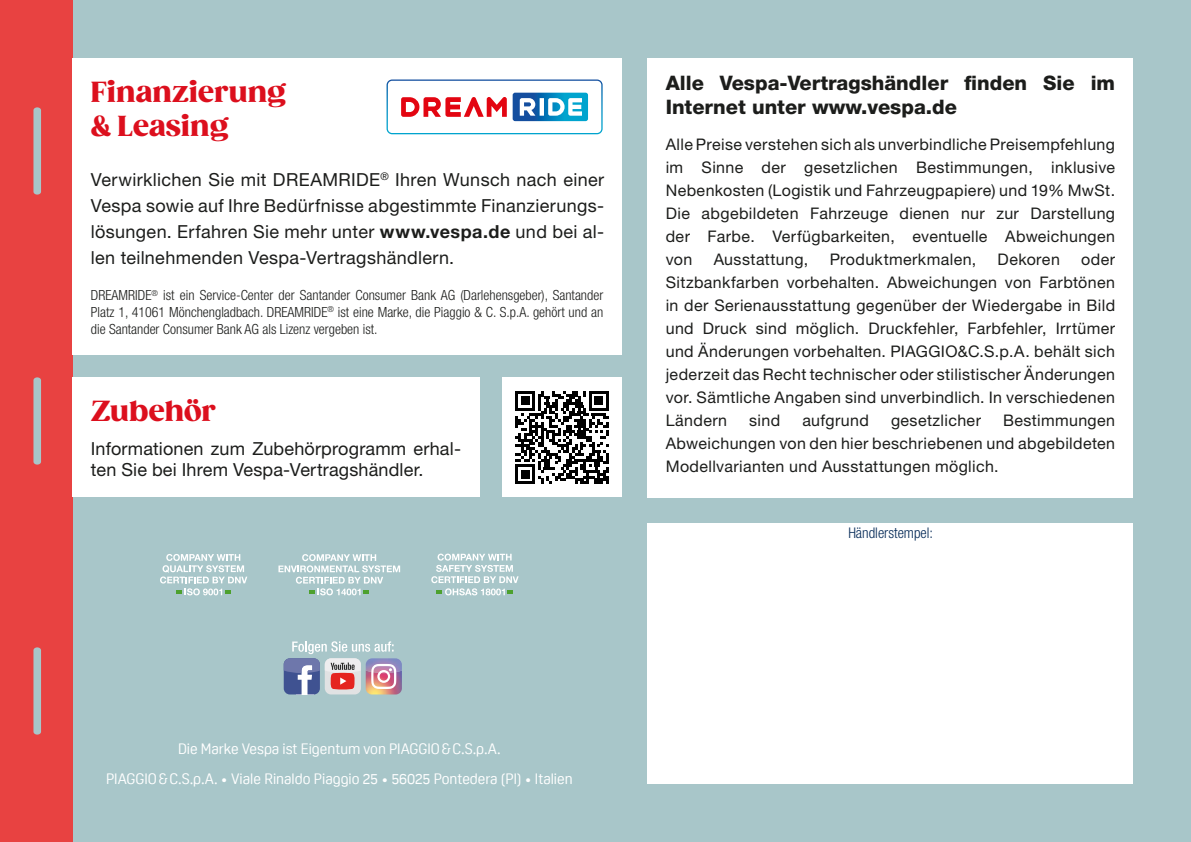
<style>
.page{position:relative;width:1191px;height:842px;background:#a8c6c9}
.page>*{position:absolute;margin:0;border:0;box-sizing:border-box;transform-origin:0 0}
.t1{font:900 28px/33.6px "Gazpacho";color:#dc0f1d}
.t2{font:800 20px/24px "Helvetica Neue LT Pro";color:#1c1d1b}
.t3{font:18px/26px "Helvetica Neue LT Pro";letter-spacing:.015em;color:#1c1d1b}
.t4{font:16px/23px "Helvetica Neue LT Pro";letter-spacing:.025em;color:#1c1d1b;text-align:justify}
.t5{font:14.8px/29.6px "Oscine";color:#fff;text-align:center}
.t6{font:300 condensed 14.8px "Helvetica Neue LT Pro";color:#052a57}
.t7{font:300 condensed 14px/16.8px "Helvetica Neue LT Pro";color:#1c1d1b;text-align:justify}
.s1{font-weight:700}
</style>
<div class="page">
<div style="left:0;top:0;width:72px;height:842px;background:#e84241"></div>
<svg style="left:33px;top:107px;width:8px;height:88px"></svg>
<svg style="left:33px;top:377px;width:8px;height:88px"></svg>
<svg style="left:33px;top:647px;width:8px;height:88px"></svg>
<div style="left:647px;top:58px;width:486px;height:439px;background:#fff"></div>
<div style="left:647px;top:523px;width:486px;height:261px;background:#fff"></div>
<div style="left:72px;top:378px;width:408px;height:119px;background:#fff"></div>
<svg style="left:160px;top:554px;width:87px;height:41px"></svg>
<svg style="left:278px;top:554px;width:122px;height:41px"></svg>
<svg style="left:431px;top:554px;width:87px;height:41px"></svg>
<img style="left:284px;top:641px;width:118px;height:54px">
<div style="left:72px;top:58px;width:550px;height:297px;background:#fff"></div>
<div style="left:502px;top:378px;width:120px;height:119px;background:#fff"></div>
<svg style="left:515px;top:391px;width:93px;height:93px"></svg>
<hr style="left:515px;top:481px;width:20px;height:3px;background:#000">
<div style="left:521px;top:470px;width:8px;height:8px;background:#000"></div>
<svg style="left:386px;top:79px;width:216px;height:55px"></svg>
<h1 class="t1" style="left:91px;top:76px;width:197px">Finanzierung &amp; Leasing</h1>
<p class="t3" style="left:91px;top:166px;width:515px;text-align:justify">Verwirklichen Sie mit DREAMRIDE<sup>®</sup> Ihren Wunsch nach einer Vespa sowie auf Ihre Bedürfnisse abgestimmte Finanzierungs&shy;lösungen. Erfahren Sie mehr unter <span class="s1">www.vespa.de</span> und bei al&shy;len teilnehmenden Vespa-Vertragshändlern.</p>
<p class="t7" style="left:91px;top:287px;width:514px">DREAMRIDE<sup>®</sup> ist ein Service-Center der Santander Consumer Bank AG (Darlehensgeber), Santander Platz 1, 41061 Mönchengladbach. DREAMRIDE<sup>®</sup> ist eine Marke, die Piaggio &amp; C. S.p.A. gehört und an die Santander Consumer Bank AG als Lizenz vergeben ist.</p>
<h1 class="t1" style="left:91px;top:395px;width:127px">Zubehör</h1>
<p class="t3" style="left:91px;top:437px;width:372px;line-height:21.6px">Informationen zum Zubehörprogramm erhal&shy;ten Sie bei Ihrem Vespa-Vertragshändler.</p>
<p class="t2" style="left:665px;top:71px;width:451px">Alle Vespa-Vertragshändler finden Sie im<br>Internet unter www.vespa.de</p>
<p class="t4" style="left:665px;top:132px;width:451px">Alle Preise verstehen sich als unverbindliche Preisempfehlung im Sinne der gesetzlichen Bestimmungen, inklusive Nebenkosten (Logistik und Fahrzeugpapiere) und 19% MwSt.<br>Die abgebildeten Fahrzeuge dienen nur zur Darstellung der Farbe. Verfügbarkeiten, eventuelle Abweichungen von</p>
<p class="t4" style="left:665px;top:247px;width:451px;text-indent:415px">oder Sitzbankfarben vorbehalten. Abweichungen von Farbtönen in der Serienausstattung gegenüber der Wiedergabe in Bild und Druck sind möglich. Druckfehler, Farbfehler, Irrtümer und Änderungen vorbehalten. PIAGGIO&amp;C.S.p.A. behält sich jederzeit das Recht technischer oder stilistischer Änderungen vor. Sämtliche Angaben sind unverbindlich. In verschiedenen Ländern</p>
<p class="t4" style="left:713px;top:247px;width:96px">Ausstattung,</p>
<p class="t4" style="left:829px;top:247px;width:148px">Produktmerkmalen,</p>
<p class="t4" style="left:997px;top:247px;width:64px">Dekoren</p>
<p class="t4" style="left:749px;top:408px;width:33px">sind</p>
<p class="t4" style="left:802px;top:408px;width:68px">aufgrund</p>
<p class="t4" style="left:891px;top:408px;width:91px">gesetzlicher</p>
<p class="t4" style="left:665px;top:408px;width:451px;text-indent:337px">Bestimmungen Abweichungen von den hier beschriebenen und abgebildeten Modellvarianten und Ausstattungen möglich.</p>
<p class="t6" style="left:848px;top:524px;width:86px">Händlerstempel:</p>
<p class="t5" style="left:106px;top:734px;width:468px">Die Marke Vespa ist Eigentum von PIAGGIO&amp;C.S.p.A.<br>PIAGGIO&amp;C.S.p.A. • Viale Rinaldo Piaggio 25 • 56025 Pontedera (Pl) • Italien</p>
</div>
